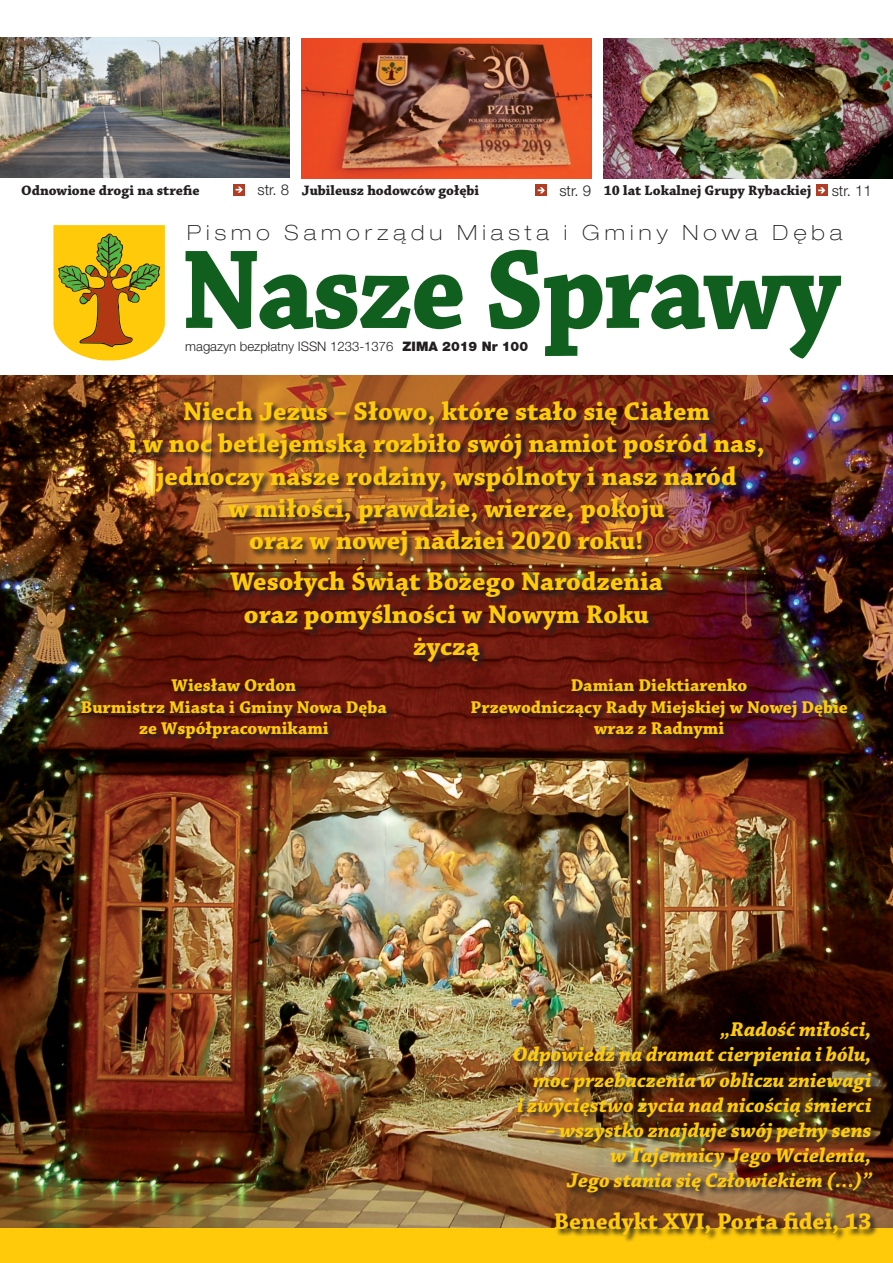
<style>
.page{position:relative;width:893px;height:1263px;background:#fff}
.page>*{position:absolute;margin:0;border:0;box-sizing:border-box;transform-origin:0 0}
.t1{font:700 118.5px "Chaparral Pro";letter-spacing:-.025em;color:#105f1e;scale:.93 1}
.t2{font:700 27px/32.4px "Chaparral Pro";color:#feca0a;text-align:center}
.t3{font:700 24px "Chaparral Pro";color:#feca0a}
.t4{font:italic 700 21px/25.2px "Chaparral Pro";color:#feca0a;text-align:right}
.t5{font:100 expanded 21px "Helvetica Neue LT Pro";letter-spacing:.245em;color:#231f20}
.t6{font:700 18px/21.6px "Chaparral Pro";color:#feca0a;text-align:center}
.t7{font:300 15px "Helvetica Neue LT Pro";color:#231f20}
.t8{font:700 14.4px "Chaparral Pro";color:#231f20}
.t9{font:300 13.2px "Helvetica Neue LT Pro";color:#231f20}
.s1{font-family:"Helvetica Neue LT Pro";font-weight:300;font-size:15px}
.s2{font-weight:900}
</style>
<div class="page">
<img style="left:0;top:376px;width:893px;height:852px">
<img style="left:0;top:38px;width:289px;height:140px">
<img style="left:604px;top:38px;width:289px;height:141px">
<img style="left:302px;top:38px;width:289px;height:141px">
<div style="left:233px;top:184px;width:12px;height:12px;background:#b13e24"></div>
<svg style="left:236px;top:187px;width:7px;height:6px"></svg>
<div style="left:535px;top:184px;width:12px;height:12px;background:#b13e24"></div>
<svg style="left:538px;top:187px;width:7px;height:6px"></svg>
<div style="left:816px;top:184px;width:12px;height:12px;background:#b13e24"></div>
<svg style="left:818px;top:187px;width:7px;height:6px"></svg>
<svg style="left:53px;top:225px;width:112px;height:135px;background:#d7af20"></svg>
<div style="left:0;top:1228px;width:893px;height:35px;background:#feca0a"></div>
<div style="left:127px;top:400px;width:766px;height:282px;background:#231f20;opacity:.9"></div>
<div style="left:81px;top:677px;width:438px;height:106px;background:#231f20;opacity:.9"></div>
<div style="left:470px;top:677px;width:423px;height:106px;background:#231f20;opacity:.9"></div>
<div style="left:513px;top:1020px;width:380px;height:243px;background:#231f20;opacity:.9"></div>
<p class="t8" style="left:21px;top:182px;width:180px">Odnowione drogi na strefie</p>
<p class="t8" style="left:257px;top:182px;width:223px"><span class="s1">str. 8</span> Jubileusz hodowców gołębi</p>
<p class="t8" style="left:559px;top:182px;width:253px"><span class="s1">str. 9</span> 10 lat Lokalnej Grupy Rybackiej</p>
<p class="t7" style="left:832px;top:181px;width:42px">str. 11</p>
<p class="t5" style="left:187px;top:220px;width:657px">Pismo Samorządu Miasta i Gminy Nowa Dęba</p>
<h1 class="t1" style="left:182px;top:221px;width:710px">Nasze Sprawy</h1>
<p class="t9" style="left:185px;top:338px;width:344px">magazyn bezpłatny ISSN 1233-1376 <span class="s2">ZIMA 2019 Nr 100</span></p>
<p class="t2" style="left:128px;top:396px;width:638px">Niech Jezus – Słowo, które stało się Ciałem<br>i w noc betlejemską rozbiło swój namiot pośród nas, jednoczy nasze rodziny, wspólnoty i nasz naród<br>w miłości, prawdzie, wierze, pokoju<br>oraz w nowej nadziei 2020 roku!</p>
<p class="t2" style="left:230px;top:566px;width:434px">Wesołych Świąt Bożego Narodzenia oraz pomyślności w Nowym Roku życzą</p>
<p class="t6" style="left:81px;top:675px;width:308px">Wiesław Ordon<br>Burmistrz Miasta i Gminy Nowa Dęba ze Współpracownikami</p>
<p class="t6" style="left:470px;top:675px;width:379px">Damian Diektiarenko<br>Przewodniczący Rady Miejskiej w Nowej Dębie wraz z Radnymi</p>
<p class="t4" style="left:513px;top:1018px;width:360px">„Radość miłości,<br>Odpowiedź na dramat cierpienia i bólu, moc przebaczenia w obliczu zniewagi<br>i zwycięstwo życia nad nicością śmierci</p>
<p class="t4" style="left:545px;top:1119px;width:328px">– wszystko znajduje swój pełny sens w Tajemnicy Jego Wcielenia,<br>Jego stania się Człowiekiem (…)”</p>
<p class="t3" style="left:554px;top:1207px;width:320px">Benedykt XVI, Porta fidei, 13</p>
</div>
